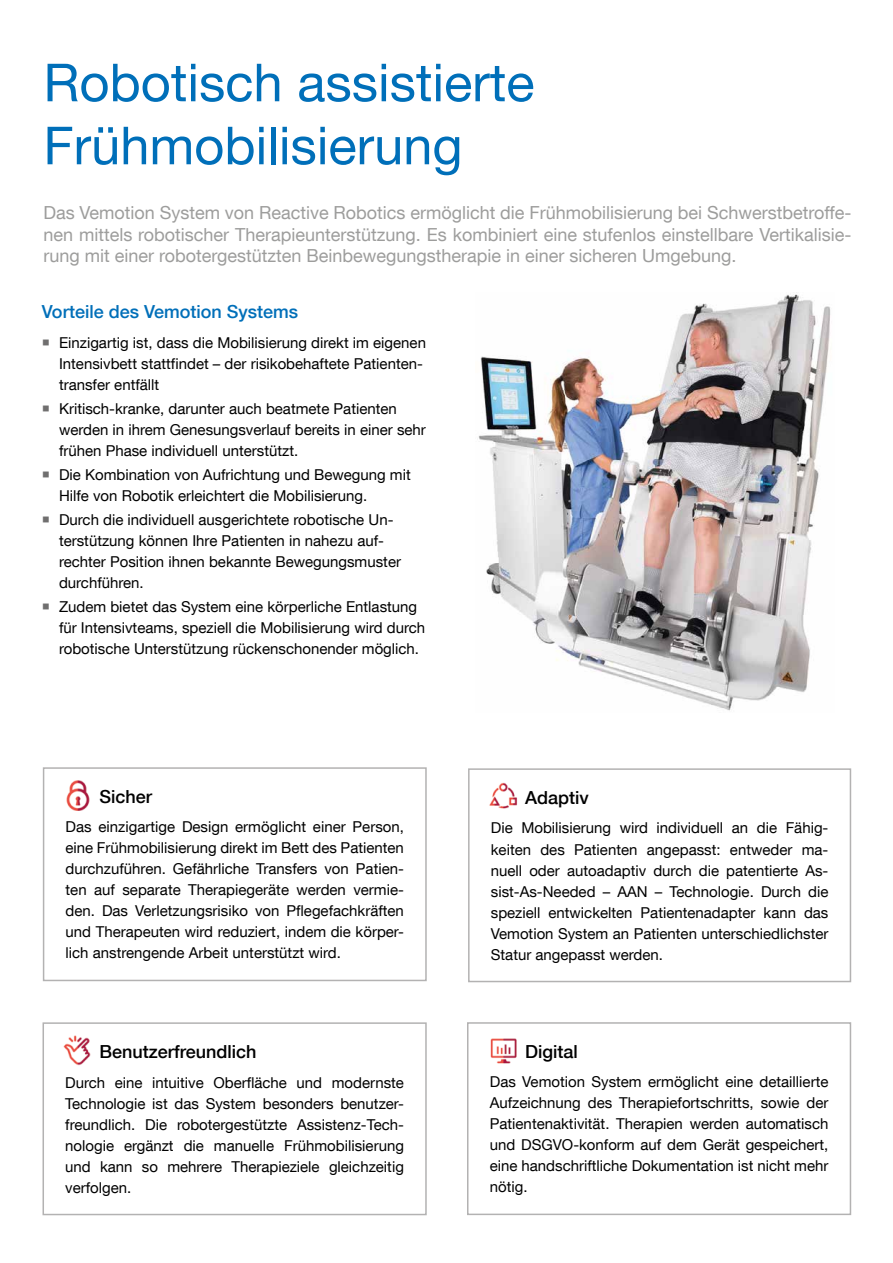
<style>
.page{position:relative;width:893px;height:1263px;background:#fff}
.page>*{position:absolute;margin:0;border:0;box-sizing:border-box;transform-origin:0 0}
.t1{font:52.5px/63px "Helvetica Neue LT Com";color:#006fb9}
.t2{font:18px/21.6px "Helvetica Neue LT Com";color:#9d9d9c;text-align:justify}
.t3{font:500 18px "Helvetica Neue LT Com";color:#000}
.t4{font:500 18px "Helvetica Neue LT Com";color:#006fb9}
.t5{font:15px/21px "Helvetica Neue LT Com";color:#000}
.s1{color:#706f6f}
</style>
<div class="page">
<img style="left:478px;top:292px;width:353px;height:419px">
<div style="left:43px;top:767px;width:384px;height:214px;border:2px solid #b3b2b2"></div>
<div style="left:468px;top:768px;width:383px;height:214px;border:2px solid #b3b2b2"></div>
<img style="left:66px;top:780px;width:24px;height:31px">
<div style="left:43px;top:1022px;width:384px;height:193px;border:2px solid #b3b2b2"></div>
<img style="left:63px;top:1035px;width:28px;height:30px">
<img style="left:489px;top:782px;width:29px;height:27px">
<div style="left:467px;top:1022px;width:384px;height:193px;border:2px solid #b3b2b2"></div>
<img style="left:490px;top:1038px;width:27px;height:26px">
<h1 class="t1" style="left:43px;top:50px;width:492px">Robotisch assistierte<br>Frühmobilisierung</h1>
<p class="t2" style="left:43px;top:201px;width:809px">Das Vemotion System von Reactive Robotics ermöglicht die Frühmobilisierung bei Schwerstbetroffe&shy;nen mittels robotischer Therapieunterstützung. Es kombiniert eine stufenlos einstellbare Vertikalisie&shy;rung mit einer robotergestützten Beinbewegungstherapie in einer sicheren Umgebung.</p>
<p class="t4" style="left:42px;top:301px;width:258px">Vorteile des Vemotion Systems</p>
<p class="t5" style="left:59px;top:331px;width:368px;text-indent:-17px"><span class="s1">○</span> Einzigartig ist, dass die Mobilisierung direkt im eigenen<br>Intensivbett stattfindet – der risikobehaftete Patienten&shy;transfer entfällt</p>
<p class="t5" style="left:59px;top:398px;width:368px;text-indent:-17px"><span class="s1">○</span> Kritisch-kranke, darunter auch beatmete Patienten werden in ihrem Genesungsverlauf bereits in einer sehr frühen Phase individuell unterstützt.</p>
<p class="t5" style="left:59px;top:464px;width:353px;text-indent:-17px"><span class="s1">○</span> Die Kombination von Aufrichtung und Bewegung mit<br>Hilfe von Robotik erleichtert die Mobilisierung.</p>
<p class="t5" style="left:59px;top:509px;width:344px;text-indent:-17px"><span class="s1">○</span> Durch die individuell ausgerichtete robotische Un&shy;terstützung können Ihre Patienten in nahezu auf&shy;rechter Position ihnen bekannte Bewegungsmuster durchführen.</p>
<p class="t5" style="left:59px;top:596px;width:368px;text-indent:-17px"><span class="s1">○</span> Zudem bietet das System eine körperliche Entlastung für Intensivteams, speziell die Mobilisierung wird durch robotische Unterstützung rückenschonender möglich.</p>
<p class="t3" style="left:100px;top:786px;width:54px">Sicher</p>
<p class="t5" style="left:66px;top:816px;width:340px;text-align:justify">Das einzigartige Design ermöglicht einer Person, eine Frühmobilisierung direkt im Bett des Patienten durchzuführen. Gefährliche Transfers von Patien&shy;ten auf separate Therapiegeräte werden vermie&shy;den. Das Verletzungsrisiko von Pflegefachkräften und Therapeuten wird reduziert, indem die körper&shy;lich anstrengende Arbeit unterstützt wird.</p>
<p class="t3" style="left:100px;top:1041px;width:159px">Benutzerfreundlich</p>
<p class="t5" style="left:65px;top:1071px;width:340px;text-align:justify">Durch eine intuitive Oberfläche und modernste Technologie ist das System besonders benutzer&shy;freundlich. Die robotergestützte Assistenz-Tech&shy;nologie ergänzt die manuelle Frühmobilisierung und kann so mehrere Therapieziele gleichzeitig verfolgen.</p>
<p class="t3" style="left:525px;top:787px;width:65px">Adaptiv</p>
<p class="t5" style="left:491px;top:817px;width:339px;text-align:justify">Die Mobilisierung wird individuell an die Fähig&shy;keiten des Patienten angepasst: entweder ma&shy;nuell oder autoadaptiv durch die patentierte As&shy;sist-As-Needed – AAN – Technologie. Durch die speziell entwickelten Patientenadapter kann das Vemotion System an Patienten unterschiedlichster Statur angepasst werden.</p>
<p class="t3" style="left:525px;top:1040px;width:54px">Digital</p>
<p class="t5" style="left:490px;top:1071px;width:340px;text-align:justify">Das Vemotion System ermöglicht eine detaillierte Aufzeichnung des Therapiefortschritts, sowie der Patientenaktivität. Therapien werden automatisch und DSGVO-konform auf dem Gerät gespeichert, eine handschriftliche Dokumentation ist nicht mehr nötig.</p>
</div>
